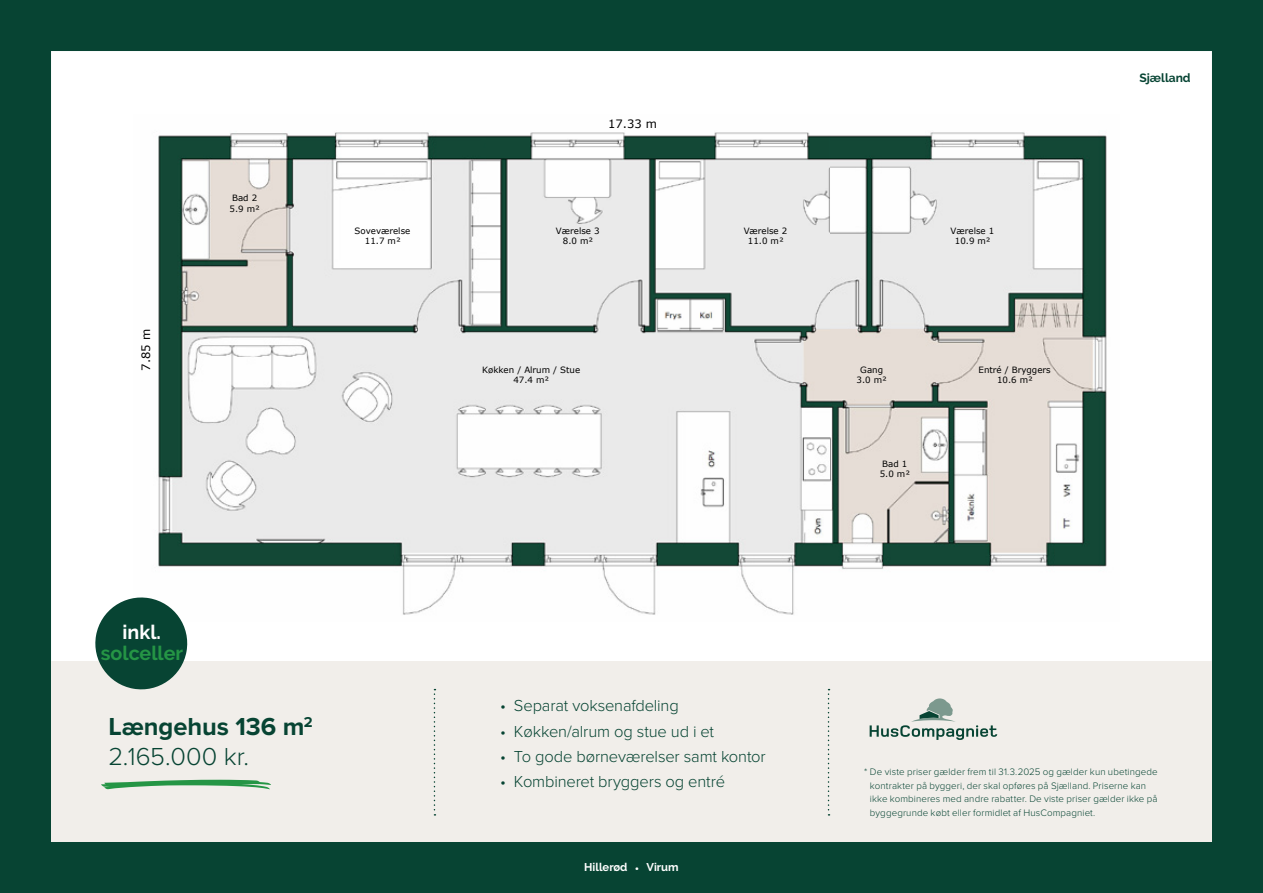
<style>
.page{position:relative;width:1263px;height:893px;background:#074433}
.page>*{position:absolute;margin:0;border:0;box-sizing:border-box;transform-origin:0 0}
.t1{font:700 25.5px/30px "Proxima Nova";letter-spacing:-.005em;color:#074433}
.t2{font:700 19.65px "Raleway";color:#259545}
.t3{font:700 19.65px "Raleway";color:#fff}
.t4{font:300 16.5px "Proxima Nova";letter-spacing:-.01em;color:#074433}
.t5{font:700 12px "Raleway";color:#074433}
.t6{font:11.55px "Verdana";color:#000}
.t7{font:700 11.25px "Raleway";color:#fff}
.t8{font:300 9.75px/13.5px "Proxima Nova";letter-spacing:.01em;color:#074433}
.t9{font:8.7px "Verdana";color:#000}
.s1{font-weight:300}
.s2{font-family:"Proxima Nova";font-weight:300;font-size:4.5px}
</style>
<div class="page">
<div style="left:51px;top:51px;width:1161px;height:621px;background:#fff"></div>
<div style="left:51px;top:661px;width:1161px;height:181px;background:#f1eeea"></div>
<svg style="left:101px;top:780px;width:170px;height:9px"></svg>
<svg style="left:870px;top:698px;width:127px;height:42px"></svg>
<img style="left:158px;top:132px;width:949px;height:483px">
<svg style="left:434px;top:689px;width:1px;height:127px"></svg>
<svg style="left:828px;top:689px;width:1px;height:127px"></svg>
<svg style="left:95px;top:594px;width:96px;height:96px"></svg>
<p class="t6" style="left:138px;top:371px;width:43px;rotate:-90deg">7.85 m</p>
<p class="t9" style="left:232px;top:192px;width:27px">Bad 2</p>
<p class="t9" style="left:230px;top:202px;width:32px">5.9 m²</p>
<p class="t9" style="left:355px;top:225px;width:57px">Soveværelse</p>
<p class="t9" style="left:365px;top:235px;width:37px">11.7 m²</p>
<h2 class="t3" style="left:123px;top:620px;width:40px">inkl.</h2>
<h2 class="t2" style="left:101px;top:642px;width:84px">solceller</h2>
<h1 class="t1" style="left:109px;top:713px;width:206px">Længehus 136 m<sup>2<br></sup><span class="s1">2.165.000 kr.</span></h1>
<p class="t5" style="left:1139px;top:71px;width:53px">Sjælland</p>
<p class="t6" style="left:608px;top:115px;width:50px">17.33 m</p>
<p class="t9" style="left:556px;top:225px;width:45px">Værelse 3</p>
<p class="t9" style="left:744px;top:225px;width:45px">Værelse 2</p>
<p class="t9" style="left:951px;top:225px;width:45px">Værelse 1</p>
<p class="t9" style="left:563px;top:235px;width:32px">8.0 m²</p>
<p class="t9" style="left:748px;top:235px;width:37px">11.0 m²</p>
<p class="t9" style="left:955px;top:235px;width:37px">10.9 m²</p>
<p class="t9" style="left:482px;top:364px;width:100px">Køkken / Alrum / Stue</p>
<p class="t9" style="left:513px;top:374px;width:37px">47.4 m²</p>
<p class="t9" style="left:860px;top:364px;width:24px">Gang</p>
<p class="t9" style="left:857px;top:374px;width:32px">3.0 m²</p>
<p class="t9" style="left:978px;top:364px;width:74px">Entré / Bryggers</p>
<p class="t9" style="left:997px;top:374px;width:37px">10.6 m²</p>
<p class="t9" style="left:882px;top:458px;width:27px">Bad 1</p>
<p class="t9" style="left:880px;top:468px;width:32px">5.0 m²</p>
<h3 class="t4" style="left:500px;top:696px;width:180px">• Separat voksenafdeling</h3>
<h3 class="t4" style="left:500px;top:722px;width:216px">• Køkken/alrum og stue ud i et</h3>
<h3 class="t4" style="left:500px;top:747px;width:267px">• To gode børneværelser samt kontor</h3>
<h3 class="t4" style="left:500px;top:772px;width:226px">• Kombineret bryggers og entré</h3>
<p class="t7" style="left:584px;top:861px;width:45px">Hillerød</p>
<p class="t7" style="left:636px;top:861px;width:45px"><span class="s2">●</span> Virum</p>
<p class="t8" style="left:870px;top:765px;width:289px;text-indent:-6px">* De viste priser gælder frem til 31.3.2025 og gælder kun ubetingede kontrakter på byggeri, der skal opføres på Sjælland. Priserne kan ikke kombineres med andre rabatter. De viste priser gælder ikke på byggegrunde købt eller formidlet af HusCompagniet.</p>
</div>
